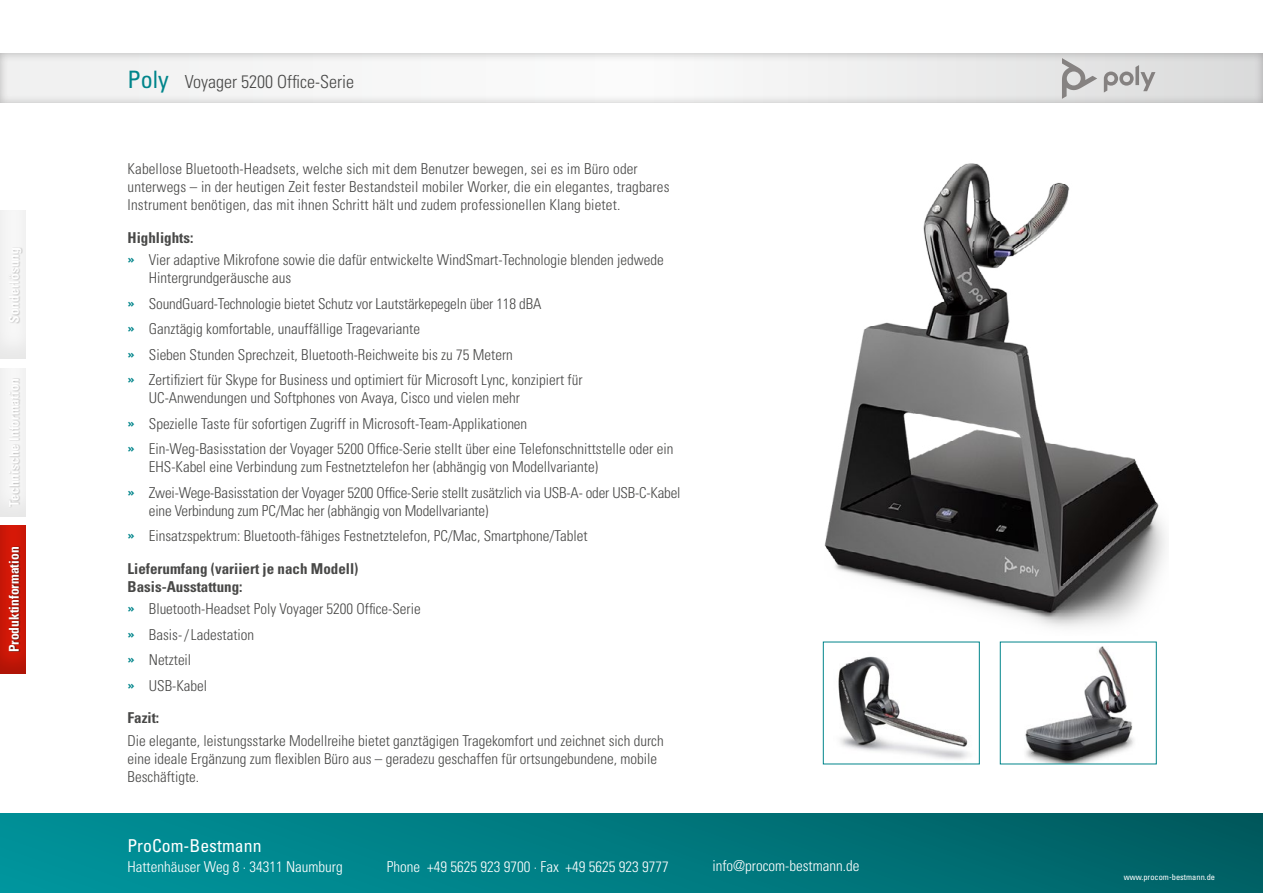
<style>
.page{position:relative;width:1263px;height:893px;background:#fff}
.page>*{position:absolute;margin:0;border:0;box-sizing:border-box;transform-origin:0 0}
.t1{font:300 condensed 18px "Univers";color:#484847}
.t2{font:condensed 17.7px "Univers";color:#fff}
.t3{font:300 condensed 15px/18px "Univers";color:#484847}
.t4{font:300 condensed 15px "Univers";color:#fff}
.t5{font:700 condensed 15px "Univers";color:#484847}
.t6{font:700 condensed 13.5px "Univers";color:#fff}
.t7{font:condensed 8.4px "Univers";color:#fff}
.s1{font-weight:400;font-size:24px;color:#00858b}
.s2{font-family:"Anonymous Pro";font-weight:700;font-stretch:normal;color:#00858b}
</style>
<div class="page">
<img style="left:824px;top:163px;width:342px;height:464px">
<div style="left:1px;top:813px;width:1262px;height:80px;background:linear-gradient(to right,#00949c,#005e62)"></div>
<div style="left:0;top:41px;width:1263px;height:63px;background:#181716;opacity:.28"></div>
<div style="left:0;top:356px;width:28px;height:174px;background:#f3f3f3"></div>
<div style="left:8px;top:378px;width:13px;height:130px;background:#181716;opacity:.75"></div>
<div style="left:0;top:198px;width:28px;height:175px;background:#f4f4f4"></div>
<div style="left:8px;top:247px;width:15px;height:76px;background:#181716;opacity:.75"></div>
<div style="left:0;top:513px;width:28px;height:175px;background:#181716;opacity:.22"></div>
<div style="left:8px;top:546px;width:13px;height:106px;background:#181716;opacity:.75"></div>
<svg style="left:1104px;top:65px;width:51px;height:28px"></svg>
<svg style="left:1062px;top:58px;width:35px;height:41px"></svg>
<img style="left:838px;top:656px;width:130px;height:103px">
<div style="left:823px;top:642px;width:157px;height:122px;border:1px solid #00858b"></div>
<img style="left:1025px;top:646px;width:109px;height:116px">
<div style="left:1000px;top:642px;width:157px;height:122px;border:1px solid #00858b"></div>
<p class="t6" style="left:6px;top:323px;width:77px;rotate:-90deg">Sonderlösung</p>
<p class="t6" style="left:6px;top:507px;width:130px;rotate:-90deg">Technische Information</p>
<p class="t6" style="left:6px;top:652px;width:107px;rotate:-90deg">Produktinformation</p>
<p class="t1" style="left:128px;top:70px;width:228px"><span class="s1">Poly</span> Voyager 5200 Office-Serie</p>
<p class="t3" style="left:128px;top:160px;width:543px">Kabellose Bluetooth-Headsets, welche sich mit dem Benutzer bewegen, sei es im Büro oder unterwegs – in der heutigen Zeit fester Bestandsteil mobiler Worker, die ein elegantes, tragbares<br>Instrument benötigen, das mit ihnen Schritt hält und zudem professionellen Klang bietet.</p>
<p class="t5" style="left:128px;top:228px;width:67px">Highlights:</p>
<p class="t3" style="left:149px;top:251px;width:516px;text-indent:-21px"><span class="s2">»</span> Vier adaptive Mikrofone sowie die dafür entwickelte WindSmart-Technologie blenden jedwede<br>Hintergrundgeräusche aus</p>
<p class="t3" style="left:128px;top:294px;width:415px"><span class="s2">»</span> SoundGuard-Technologie bietet Schutz vor Lautstärkepegeln über 118 dBA</p>
<p class="t3" style="left:128px;top:320px;width:294px"><span class="s2">»</span> Ganztägig komfortable, unauffällige Tragevariante</p>
<p class="t3" style="left:128px;top:345px;width:387px"><span class="s2">»</span> Sieben Stunden Sprechzeit, Bluetooth-Reichweite bis zu 75 Metern</p>
<p class="t3" style="left:128px;top:371px;width:456px"><span class="s2">»</span> Zertifiziert für Skype for Business und optimiert für Microsoft Lync, konzipiert für</p>
<p class="t3" style="left:149px;top:389px;width:373px">UC-Anwendungen und Softphones von Avaya, Cisco und vielen mehr</p>
<p class="t3" style="left:128px;top:414px;width:401px"><span class="s2">»</span> Spezielle Taste für sofortigen Zugriff in Microsoft-Team-Applikationen</p>
<p class="t3" style="left:149px;top:440px;width:526px;text-indent:-21px"><span class="s2">»</span> Ein-Weg-Basisstation der Voyager 5200 Office-Serie stellt über eine Telefonschnittstelle oder ein<br>EHS-Kabel eine Verbindung zum Festnetztelefon her (abhängig von Modellvariante)</p>
<p class="t3" style="left:149px;top:483px;width:533px;text-indent:-21px"><span class="s2">»</span> Zwei-Wege-Basisstation der Voyager 5200 Office-Serie stellt zusätzlich via USB-A- oder USB-C-Kabel eine Verbindung zum PC/Mac her (abhängig von Modellvariante)</p>
<p class="t3" style="left:128px;top:527px;width:461px"><span class="s2">»</span> Einsatzspektrum: Bluetooth-fähiges Festnetztelefon, PC/Mac, Smartphone/Tablet</p>
<p class="t5" style="left:128px;top:559px;width:232px">Lieferumfang (variiert je nach Modell)</p>
<p class="t5" style="left:128px;top:577px;width:116px">Basis-Ausstattung:</p>
<p class="t3" style="left:128px;top:600px;width:295px"><span class="s2">»</span> Bluetooth-Headset Poly Voyager 5200 Office-Serie</p>
<p class="t3" style="left:128px;top:625px;width:128px"><span class="s2">»</span> Basis-/Ladestation</p>
<p class="t3" style="left:128px;top:651px;width:65px"><span class="s2">»</span> Netzteil</p>
<p class="t3" style="left:128px;top:676px;width:81px"><span class="s2">»</span> USB-Kabel</p>
<p class="t5" style="left:128px;top:708px;width:33px">Fazit:</p>
<p class="t3" style="left:128px;top:731px;width:538px">Die elegante, leistungsstarke Modellreihe bietet ganztägigen Tragekomfort und zeichnet sich durch eine ideale Ergänzung zum flexiblen Büro aus – geradezu geschaffen für ortsungebundene, mobile<br>Beschäftigte.</p>
<p class="t2" style="left:127px;top:834px;width:136px">ProCom-Bestmann</p>
<p class="t4" style="left:127px;top:858px;width:217px">Hattenhäuser Weg 8 · 34311 Naumburg</p>
<p class="t4" style="left:387px;top:857px;width:283px">Phone +49 5625 923 9700 · Fax +49 5625 923 9777</p>
<p class="t4" style="left:712px;top:857px;width:148px">info@procom-bestmann.de</p>
<p class="t7" style="left:1124px;top:871px;width:93px">www.procom-bestmann.de</p>
</div>
